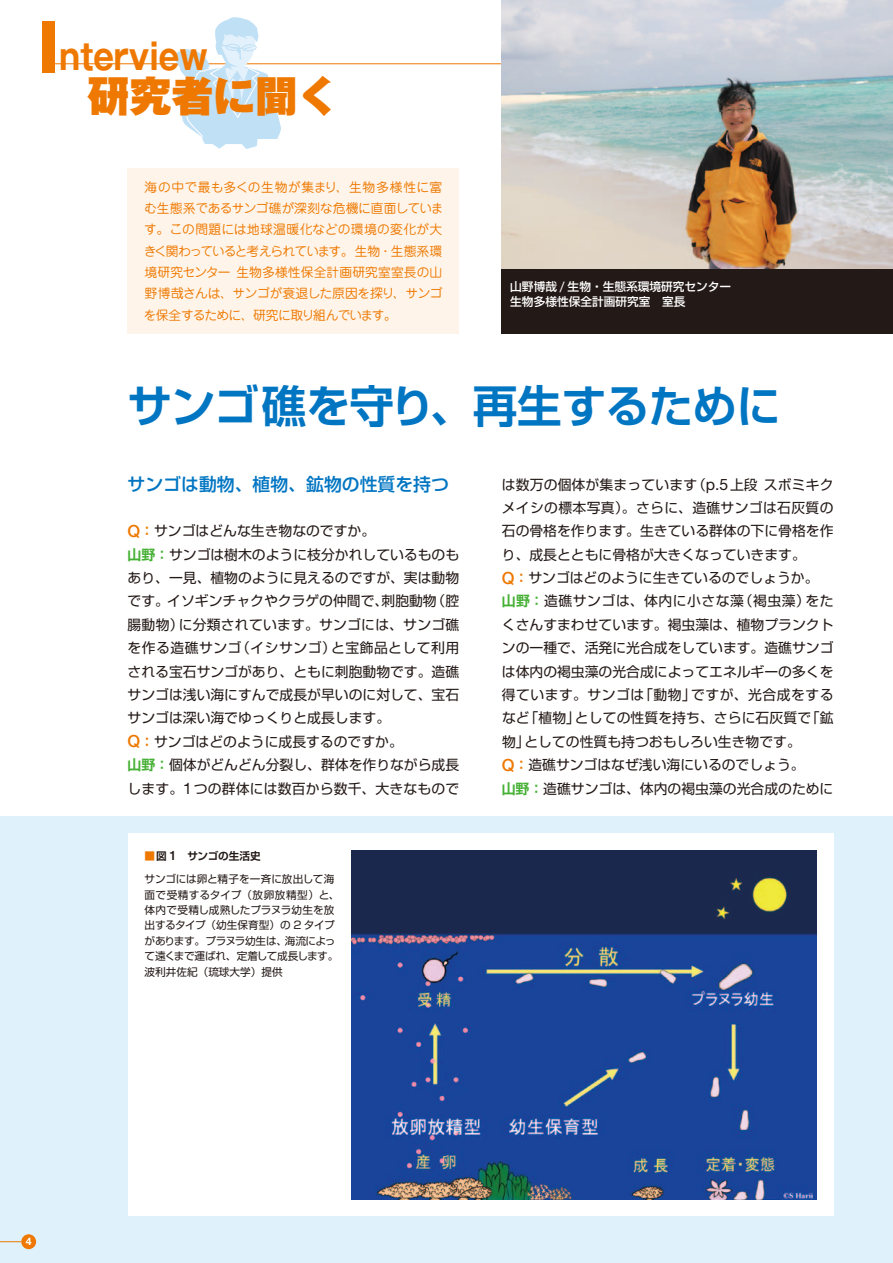
<style>
.page{position:relative;width:893px;height:1263px;background:#fff}
.page>*{position:absolute;margin:0;border:0;box-sizing:border-box;transform-origin:0 0}
.t1{font:700 44.7px "Shin Go Pro De";letter-spacing:-.02em;color:#0075c2}
.t2{font:900 42px "Gothic MB101 Pro";color:#ee7800}
.t3{font:700 36.15px "Gothic MB101 Pro";color:#ee7800;scale:.83 1}
.t4{font:500 17.85px "Shin Go Pro";color:#0075c2}
.t5{font:13.8px/23.4px "Shin Go Pro";color:#231916}
.t6{font:12.75px/21.3px "Jun 201 Pro";letter-spacing:-.035em;color:#ee7800;text-align:justify}
.t7{font:500 11.7px/14.9px "Shin Go Pro";color:#fff}
.t8{font:10.65px/15.5px "Shin Go Pro";letter-spacing:-.01em;color:#231916}
.t9{font:700 10.65px "Shin Go Pro De";letter-spacing:-.01em;color:#231916}
.t10{font:700 10.5px "Helvetica Neue";color:#fff}
.s1{font-family:"Helvetica Neue";font-weight:400;font-size:14.25px}
.s2{font-family:"Helvetica Neue";font-weight:500;font-size:16.8px;color:#ee7800}
.s3{font-family:"Shin Go Pro De";font-weight:700;color:#ee7800}
.s4{font-family:"Shin Go Pro De";font-weight:700;color:#46b035}
.s5{font-family:"Helvetica Neue";font-size:15.75px}
.s6{color:#ee7800}
.s7{font-family:"Helvetica Neue";font-weight:500;font-size:12.9px}
</style>
<div class="page">
<div style="left:0;top:816px;width:893px;height:447px;background:#dff2fc"></div>
<hr style="left:43px;top:64px;width:850px;height:1px;background:#ee7800">
<svg style="left:0;top:1241px;width:21px;height:1px"></svg>
<div style="left:21px;top:1234px;width:15px;height:15px;background:#ee7800;border-radius:50%"></div>
<div style="left:128px;top:833px;width:705px;height:383px;background:#fff"></div>
<svg style="left:174px;top:17px;width:107px;height:132px"></svg>
<div style="left:43px;top:21px;width:12px;height:51px;background:#ee7800"></div>
<div style="left:128px;top:168px;width:331px;height:166px;background:#fef4e9"></div>
<img style="left:502px;top:0;width:391px;height:269px">
<div style="left:502px;top:269px;width:391px;height:65px;background:#231916"></div>
<img style="left:351px;top:850px;width:465px;height:349px">
<h3 class="t3" style="left:60px;top:26px;width:180px">nterview</h3>
<h2 class="t2" style="left:87px;top:61px;width:253px">研究者に聞く</h2>
<p class="t6" style="left:144px;top:175px;width:301px">海の中で最も多くの生物が集まり、生物多様性に富む生態系であるサンゴ礁が深刻な危機に直面しています。この問題には地球温暖化などの環境の変化が大きく関わっていると考えられています。生物・生態系環境研究センター 生物多様性保全計画研究室室長の山野博哉さんは、サンゴが衰退した原因を探り、サンゴを保全するために、研究に取り組んでいます。</p>
<p class="t7" style="left:510px;top:278px;width:223px">山野博哉 <span class="s1">/</span> 生物・生態系環境研究センター生物多様性保全計画研究室 室長</p>
<h1 class="t1" style="left:128px;top:369px;width:655px">サンゴ礁を守り、再生するために</h1>
<p class="t4" style="left:128px;top:470px;width:323px">サンゴは動物、植物、鉱物の性質を持つ</p>
<p class="t5" style="left:128px;top:518px;width:333px"><span class="s2">Q</span><span class="s3">：</span>サンゴはどんな生き物なのですか。<br><span class="s4">山野：</span>サンゴは樹木のように枝分かれしているものもあり、一見、植物のように見えるのですが、実は動物です。イソギンチャクやクラゲの仲間で、刺胞動物（腔腸動物）に分類されています。サンゴには、サンゴ礁を作る造礁サンゴ（イシサンゴ）と宝飾品として利用される宝石サンゴがあり、ともに刺胞動物です。造礁サンゴは浅い海にすんで成長が早いのに対して、宝石サンゴは深い海でゆっくりと成長します。<br><span class="s2">Q</span><span class="s3">：</span>サンゴはどのように成長するのですか。<br><span class="s4">山野：</span>個体がどんどん分裂し、群体を作りながら成長します。<span class="s5">1</span>つの群体には数百から数千、大きなもので</p>
<p class="t9" style="left:145px;top:847px;width:118px"><span class="s6">■</span>図 <span class="s7">1</span> サンゴの生活史</p>
<p class="t8" style="left:144px;top:870px;width:197px">サンゴには卵と精子を一斉に放出して海面で受精するタイプ（放卵放精型）と、体内で受精し成熟したプラヌラ幼生を放出するタイプ（幼生保育型）の 2 タイプがあります。プラヌラ幼生は、海流によって遠くまで運ばれ、定着して成長します。波利井佐紀（琉球大学）提供</p>
<p class="t5" style="left:502px;top:471px;width:333px">は数万の個体が集まっています（<span class="s5">p.5</span>上段スボミキクメイシの標本写真）。さらに、造礁サンゴは石灰質の石の骨格を作ります。生きている群体の下に骨格を作り、成長とともに骨格が大きくなっていきます。<br><span class="s2">Q</span><span class="s3">：</span>サンゴはどのように生きているのでしょうか。<span class="s4">山野：</span>造礁サンゴは、体内に小さな藻（褐虫藻）をたくさんすまわせています。褐虫藻は、植物プランクトンの一種で、活発に光合成をしています。造礁サンゴは体内の褐虫藻の光合成によってエネルギーの多くを得ています。サンゴは「動物」ですが、光合成をするなど「植物」としての性質を持ち、さらに石灰質で「鉱物」としての性質も持つおもしろい生き物です。<br><span class="s2">Q</span><span class="s3">：</span>造礁サンゴはなぜ浅い海にいるのでしょう。<br><span class="s4">山野：</span>造礁サンゴは、体内の褐虫藻の光合成のために</p>
<p class="t10" style="left:26px;top:1235px;width:7px">4</p>
</div>
